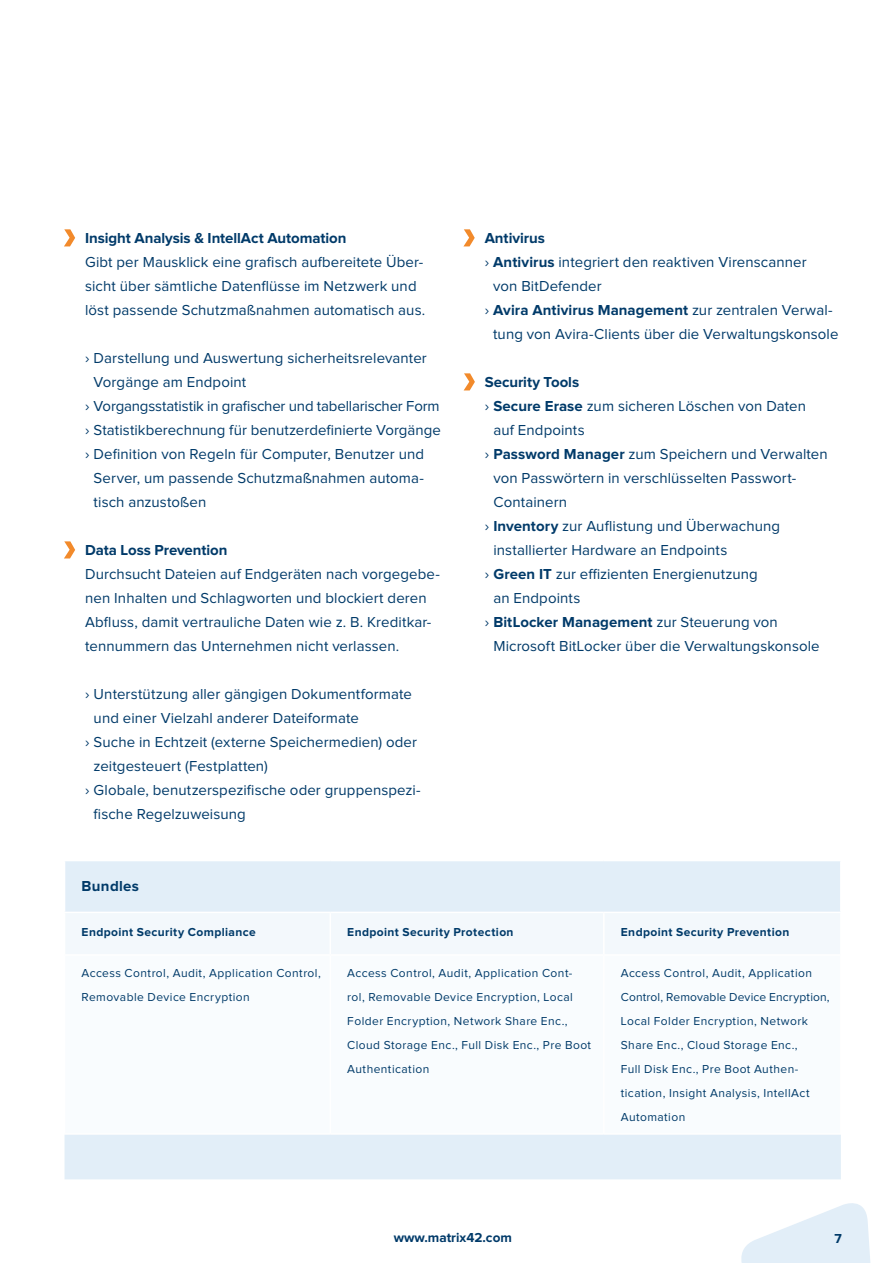
<style>
.page{position:relative;width:893px;height:1263px;background:#fff}
.page>*{position:absolute;margin:0;border:0;box-sizing:border-box;transform-origin:0 0}
.t1{font:15px/24px "Proxima Nova";letter-spacing:.005em;color:#003a69}
.t2{font:700 15px "Proxima Nova";color:#003a69}
.t3{font:15px "Proxima Nova";letter-spacing:-.015em;color:#003a69}
.t4{font:700 15px "Proxima Nova";letter-spacing:.025em;color:#003a69}
.t5{font:700 13.5px "Proxima Nova";color:#003a69}
.t6{font:12px/24px "Proxima Nova";letter-spacing:.035em;color:#003a69}
.t7{font:700 12px "Proxima Nova";letter-spacing:.03em;color:#003a69}
.s1{font-weight:700}
.s2{font-weight:400}
</style>
<div class="page">
<svg style="left:741px;top:1203px;width:130px;height:60px"></svg>
<svg style="left:64px;top:229px;width:11px;height:17px"></svg>
<svg style="left:463px;top:229px;width:12px;height:17px"></svg>
<svg style="left:464px;top:373px;width:11px;height:17px"></svg>
<svg style="left:64px;top:541px;width:11px;height:17px"></svg>
<div style="left:65px;top:861px;width:776px;height:318px;background:#e2eef8"></div>
<div style="left:65px;top:913px;width:775px;height:41px;background:#f3f8fc"></div>
<svg style="left:65px;top:956px;width:775px;height:177px"></svg>
<hr style="left:840px;top:861px;width:2px;height:51px;background:#fff">
<hr style="left:64px;top:912px;width:266px;height:1px;background:#fff">
<hr style="left:330px;top:912px;width:274px;height:1px;background:#fff">
<hr style="left:329px;top:913px;width:2px;height:41px;background:#fff">
<hr style="left:604px;top:912px;width:238px;height:1px;background:#fff">
<hr style="left:603px;top:913px;width:2px;height:41px;background:#fff">
<hr style="left:840px;top:913px;width:2px;height:41px;background:#fff">
<hr style="left:64px;top:954px;width:266px;height:2px;background:#fff">
<hr style="left:330px;top:954px;width:274px;height:2px;background:#fff">
<hr style="left:329px;top:956px;width:2px;height:177px;background:#fff">
<hr style="left:604px;top:954px;width:238px;height:2px;background:#fff">
<hr style="left:603px;top:956px;width:2px;height:177px;background:#fff">
<hr style="left:840px;top:956px;width:2px;height:177px;background:#fff">
<hr style="left:64px;top:1133px;width:266px;height:2px;background:#fff">
<hr style="left:330px;top:1133px;width:274px;height:2px;background:#fff">
<hr style="left:604px;top:1133px;width:238px;height:2px;background:#fff">
<p class="t2" style="left:85px;top:231px;width:263px">Insight Analysis &amp; IntellAct Automation</p>
<p class="t1" style="left:85px;top:251px;width:342px">Gibt per Mausklick eine grafisch aufbereitete Über&shy;sicht über sämtliche Datenflüsse im Netzwerk und löst passende Schutzmaßnahmen automatisch aus.</p>
<p class="t1" style="left:85px;top:347px;width:343px">› Darstellung und Auswertung sicherheitsrelevanter</p>
<p class="t1" style="left:94px;top:371px;width:154px">Vorgänge am Endpoint</p>
<p class="t3" style="left:85px;top:399px;width:356px">› Vorgangsstatistik in grafischer und tabellarischer Form</p>
<p class="t1" style="left:85px;top:419px;width:357px">› Statistikberechnung für benutzerdefinierte Vorgänge</p>
<p class="t1" style="left:85px;top:443px;width:340px">› Definition von Regeln für Computer, Benutzer und</p>
<p class="t1" style="left:94px;top:467px;width:332px">Server, um passende Schutzmaßnahmen automa-</p>
<p class="t1" style="left:94px;top:491px;width:114px">tisch anzustoßen</p>
<p class="t2" style="left:85px;top:543px;width:144px">Data Loss Prevention</p>
<p class="t1" style="left:85px;top:563px;width:356px">Durchsucht Dateien auf Endgeräten nach vorgegebe&shy;nen Inhalten und Schlagworten und blockiert deren Abfluss, damit vertrauliche Daten wie z. B. Kreditkar&shy;tennummern das Unternehmen nicht verlassen.</p>
<p class="t1" style="left:85px;top:683px;width:328px">› Unterstützung aller gängigen Dokumentformate</p>
<p class="t1" style="left:94px;top:707px;width:267px">und einer Vielzahl anderer Dateiformate</p>
<p class="t1" style="left:85px;top:731px;width:333px">› Suche in Echtzeit (externe Speichermedien) oder</p>
<p class="t1" style="left:94px;top:755px;width:176px">zeitgesteuert (Festplatten)</p>
<p class="t1" style="left:85px;top:779px;width:337px">› Globale, benutzerspezifische oder gruppenspezi-</p>
<p class="t1" style="left:94px;top:803px;width:154px">fische Regelzuweisung</p>
<p class="t2" style="left:485px;top:231px;width:62px">Antivirus</p>
<p class="t1" style="left:485px;top:251px;width:324px">› <span class="s1">Antivirus</span> integriert den reaktiven Virenscanner</p>
<p class="t1" style="left:493px;top:275px;width:110px">von BitDefender</p>
<p class="t2" style="left:485px;top:303px;width:349px"><span class="s2">›</span> Avira Antivirus Management <span class="s2">zur zentralen Verwal-</span></p>
<p class="t1" style="left:493px;top:323px;width:347px">tung von Avira-Clients über die Verwaltungskonsole</p>
<p class="t2" style="left:485px;top:375px;width:96px">Security Tools</p>
<p class="t1" style="left:485px;top:395px;width:323px">› <span class="s1">Secure Erase</span> zum sicheren Löschen von Daten</p>
<p class="t1" style="left:493px;top:419px;width:93px">auf Endpoints</p>
<p class="t1" style="left:485px;top:443px;width:344px">› <span class="s1">Password Manager</span> zum Speichern und Verwalten</p>
<p class="t1" style="left:493px;top:467px;width:304px">von Passwörtern in verschlüsselten Passwort-</p>
<p class="t1" style="left:493px;top:491px;width:75px">Containern</p>
<p class="t1" style="left:485px;top:515px;width:297px">› <span class="s1">Inventory</span> zur Auflistung und Überwachung</p>
<p class="t1" style="left:493px;top:539px;width:235px">installierter Hardware an Endpoints</p>
<p class="t1" style="left:485px;top:563px;width:274px">› <span class="s1">Green IT</span> zur effizienten Energienutzung</p>
<p class="t1" style="left:493px;top:587px;width:89px">an Endpoints</p>
<p class="t2" style="left:485px;top:615px;width:294px"><span class="s2">›</span> BitLocker Management <span class="s2">zur Steuerung von</span></p>
<p class="t1" style="left:493px;top:635px;width:328px">Microsoft BitLocker über die Verwaltungskonsole</p>
<p class="t4" style="left:82px;top:879px;width:59px">Bundles</p>
<p class="t7" style="left:82px;top:927px;width:176px">Endpoint Security Compliance</p>
<p class="t7" style="left:347px;top:927px;width:168px">Endpoint Security Protection</p>
<p class="t7" style="left:621px;top:927px;width:170px">Endpoint Security Prevention</p>
<p class="t6" style="left:82px;top:962px;width:241px">Access Control, Audit, Application Control,<br>Removable Device Encryption</p>
<p class="t6" style="left:347px;top:962px;width:245px">Access Control, Audit, Application Cont&shy;rol, Removable Device Encryption, Local Folder Encryption, Network Share Enc., Cloud Storage Enc., Full Disk Enc., Pre Boot Authentication</p>
<p class="t6" style="left:621px;top:962px;width:210px">Access Control, Audit, Application<br>Control, Removable Device Encryption,<br>Local Folder Encryption, Network<br>Share Enc., Cloud Storage Enc.,<br>Full Disk Enc., Pre Boot Authen&shy;tication, Insight Analysis, IntellAct<br>Automation</p>
<p class="t5" style="left:394px;top:1231px;width:120px">www.matrix42.com</p>
<p class="t5" style="left:835px;top:1232px;width:9px">7</p>
</div>
